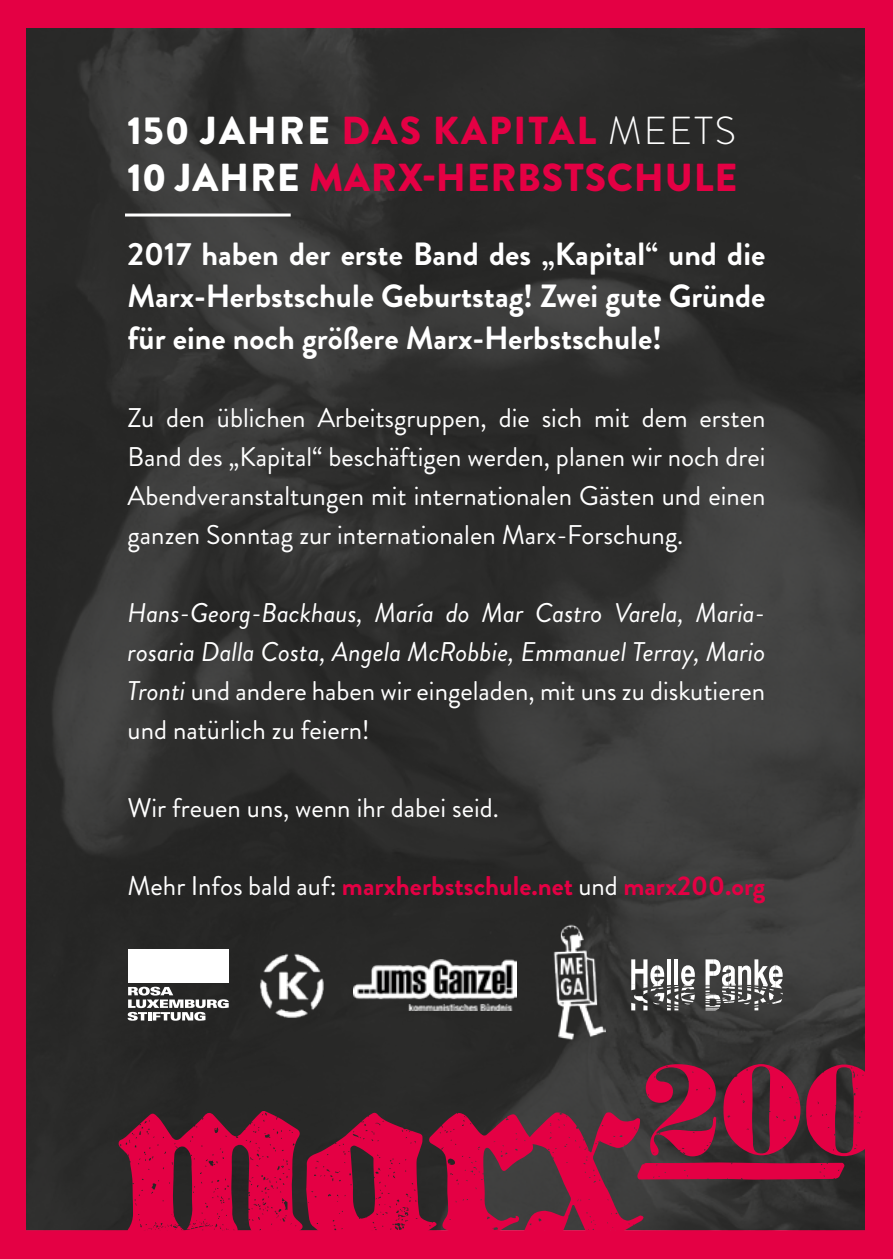
<style>
.page{position:relative;width:893px;height:1259px;background:#e40044}
.page>*{position:absolute;margin:0;border:0;box-sizing:border-box;transform-origin:0 0}
.t1{font:900 39px/46.8px "Brandon Grotesque";letter-spacing:.02em;color:#e40044}
.t2{font:700 32.1px/42px "Brandon Grotesque";color:#fff;text-align:justify}
.t3{font:27px/39px "Brandon Grotesque";color:#fff;text-align:justify}
.t4{font:italic 27px/39px "Brandon Grotesque";color:#fff}
.t5{font:700 27px "Brandon Grotesque";color:#e40044}
.s1{color:#fff}
.s2{font-weight:300;color:#fff}
.s3{font-style:normal}
.s4{font-weight:400;color:#fff}
</style>
<div class="page">
<img style="left:26px;top:29px;width:839px;height:1201px">
<svg style="left:119px;top:1064px;width:746px;height:167px"></svg>
<hr style="left:125px;top:213px;width:166px;height:3px;background:#fff">
<svg style="left:128px;top:986px;width:101px;height:34px;background:#727272"></svg>
<div style="left:128px;top:949px;width:101px;height:33px;background:#fff"></div>
<img style="left:256px;top:949px;width:70px;height:71px">
<img style="left:354px;top:959px;width:163px;height:51px">
<svg style="left:705px;top:959px;width:78px;height:51px;background:#808080"></svg>
<svg style="left:631px;top:959px;width:64px;height:51px;background:#828282"></svg>
<img style="left:553px;top:923px;width:53px;height:117px">
<h1 class="t1" style="left:128px;top:107px;width:611px"><span class="s1">150 JAHRE</span> DAS KAPITAL <span class="s2">MEETS<br></span><span class="s1">10 JAHRE</span> MARX-H ERBSTSCHULE</h1>
<p class="t2" style="left:128px;top:233px;width:639px">2017 haben der erste Band des „Kapital“ und die Marx-Herbstschule Geburtstag! Zwei gute Gründe für eine noch größere Marx-Herbstschule!</p>
<p class="t3" style="left:128px;top:399px;width:639px">Zu den üblichen Arbeitsgruppen, die sich mit dem ersten Band des „Kapital“ beschäftigen werden, planen wir noch drei Abendveranstaltungen mit internationalen Gästen und einen ganzen Sonntag zur internationalen Marx-Forschung.</p>
<p class="t4" style="left:128px;top:594px;width:639px">Hans-Georg-Backhaus, María do Mar Castro Varela, Maria&shy;rosaria Dalla Costa, Angela McRobbie, Emmanuel Terray, Mario Tronti <span class="s3">und andere haben wir eingeladen, mit uns zu diskutieren und natürlich zu feiern!</span></p>
<p class="t3" style="left:128px;top:789px;width:373px">Wir freuen uns, wenn ihr dabei seid.</p>
<p class="t5" style="left:128px;top:867px;width:639px"><span class="s4">Mehr Infos bald auf:</span> marxherbstschule.net <span class="s4">und</span> marx200.org</p>
</div>
